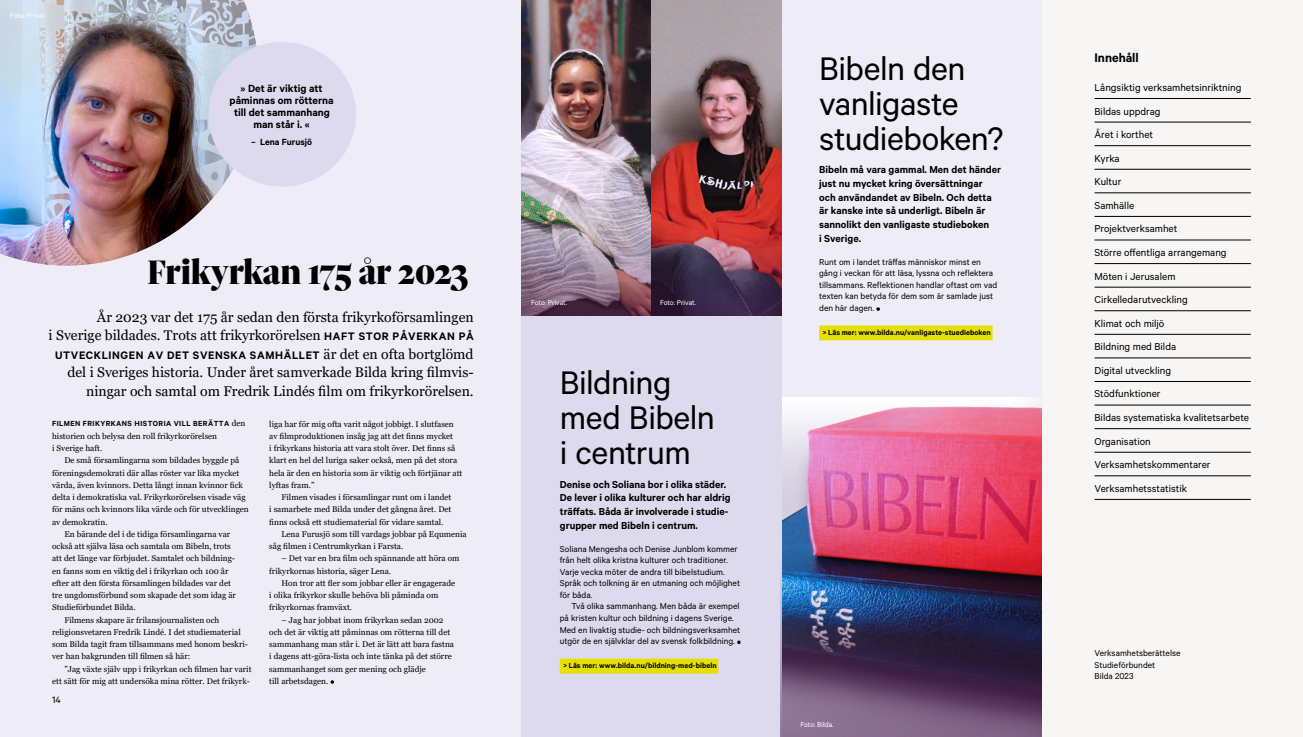
<style>
.page{position:relative;width:1303px;height:737px;background:#fff}
.page>*{position:absolute;margin:0;border:0;box-sizing:border-box;transform-origin:0 0}
.t1{font:36.75px/35px "Calibre";letter-spacing:-.015em;color:#000}
.t2{font:900 36.75px "Sole Serif Big Display";letter-spacing:-.01em;color:#000}
.t3{font:14px/18.4px "Georgia";color:#000;text-align:right}
.t4{font:600 14px "Calibre";color:#000}
.t5{font:600 12.25px "Calibre";letter-spacing:.05em;color:#000}
.t6{font:600 11.72px/11.7px "Calibre";color:#000;text-align:center}
.t7{font:11.38px/23.5px "Calibre";color:#000}
.t8{font:600 11.38px/13.7px "Calibre";color:#000}
.t9{font:10.5px "Calibre";color:#000}
.t10{font:600 10.06px "Calibre";color:#000}
.t11{font:9.62px/11.5px "Calibre";color:#000}
.t12{font:8.31px/12.2px "Georgia";color:#000}
.t13{font:600 8.31px "Calibre";letter-spacing:.01em;color:#000}
.t14{font:600 8.31px "Calibre";letter-spacing:.05em;color:#000}
.t15{font:7.88px "Calibre";letter-spacing:-.005em;color:#fff}
.s1{font-family:"Calibre";font-weight:600;font-size:12.25px}
.s2{font-family:"Georgia";font-weight:400;font-size:14px}
.s3{font-family:"Georgia";font-weight:400}
</style>
<div class="page">
<div style="left:0;top:0;width:1052px;height:737px;background:#eeecf7"></div>
<svg style="left:330px;top:680px;width:4px;height:4px"></svg>
<div style="left:819px;top:325px;width:173px;height:15px;background:#e6e000"></div>
<img style="left:782px;top:398px;width:260px;height:160px">
<div style="left:521px;top:315px;width:261px;height:422px;background:#dddaee"></div>
<div style="left:559px;top:658px;width:159px;height:15px;background:#e6e000"></div>
<img style="left:0;top:0;width:257px;height:265px">
<img style="left:521px;top:0;width:260px;height:231px">
<img style="left:780px;top:558px;width:262px;height:179px">
<img style="left:521px;top:231px;width:260px;height:84px">
<div style="left:208px;top:42px;width:148px;height:145px;background:#dddaee;border-radius:50%"></div>
<div style="left:1042px;top:0;width:260px;height:737px;background:#f8f6f5"></div>
<hr style="left:1094px;top:98px;width:156px;height:1px;background:#000">
<hr style="left:1094px;top:122px;width:156px;height:1px;background:#000">
<hr style="left:1094px;top:145px;width:156px;height:1px;background:#000">
<hr style="left:1094px;top:169px;width:156px;height:1px;background:#000">
<hr style="left:1094px;top:193px;width:156px;height:1px;background:#000">
<hr style="left:1094px;top:216px;width:156px;height:1px;background:#000">
<hr style="left:1094px;top:240px;width:156px;height:1px;background:#000">
<hr style="left:1094px;top:263px;width:156px;height:1px;background:#000">
<hr style="left:1094px;top:287px;width:156px;height:1px;background:#000">
<hr style="left:1094px;top:310px;width:156px;height:1px;background:#000">
<hr style="left:1094px;top:334px;width:156px;height:1px;background:#000">
<hr style="left:1094px;top:358px;width:156px;height:1px;background:#000">
<hr style="left:1094px;top:381px;width:156px;height:1px;background:#000">
<hr style="left:1094px;top:405px;width:156px;height:1px;background:#000">
<hr style="left:1094px;top:428px;width:156px;height:1px;background:#000">
<hr style="left:1094px;top:452px;width:156px;height:1px;background:#000">
<hr style="left:1094px;top:475px;width:156px;height:1px;background:#000">
<hr style="left:1094px;top:499px;width:156px;height:1px;background:#000">
<p class="t15" style="left:10px;top:11px;width:38px">Foto: Privat.</p>
<h3 class="t6" style="left:229px;top:82px;width:105px">» Det är viktig att påminnas om rötterna till det sammanhang man står i. «</h3>
<p class="t10" style="left:251px;top:136px;width:62px">– Lena Furusjö</p>
<h1 class="t2" style="left:147px;top:251px;width:323px">Frikyrkan 175 år 2023</h1>
<h2 class="t3" style="left:49px;top:308px;width:426px">År 2023 var det 175 år sedan den första frikyrkoförsamlingen<br>i Sverige bildades. Trots att frikyrkorörelsen <span class="s1">HAFT STOR PÅVERKAN PÅ</span></h2>
<h3 class="t5" style="left:55px;top:348px;width:420px">UTVECKLINGEN AV DET SVENSKA SAMHÄLLET <span class="s2">är det en ofta bortglömd</span></h3>
<h2 class="t3" style="left:67px;top:363px;width:407px">del i Sveriges historia. Under året samverkade Bilda kring filmvis&shy;ningar och samtal om Fredrik Lindés film om frikyrkorörelsen.</h2>
<h1 class="t1" style="left:559px;top:364px;width:156px">Bildning med Bibeln i centrum</h1>
<h3 class="t8" style="left:559px;top:477px;width:172px">Denise och Soliana bor i olika städer.<br>De lever i olika kulturer och har aldrig träffats. Båda är involverade i studie&shy;grupper med Bibeln i centrum.</h3>
<p class="t11" style="left:559px;top:542px;width:182px">Soliana Mengesha och Denise Junblom kommer från helt olika kristna kulturer och traditioner.<br>Varje vecka möter de andra till bibelstudium.<br>Språk och tolkning är en utmaning och möjlighet för båda.</p>
<p class="t11" style="left:559px;top:600px;width:182px;text-indent:12px">Två olika sammanhang. Men båda är exempel på kristen kultur och bildning i dagens Sverige.<br>Med en livaktig studie- och bildningsverksamhet utgör de en självklar del av svensk folkbildning.</p>
<p class="t13" style="left:563px;top:660px;width:155px">&gt; Läs mer: www.bilda.nu/bildning-med-bibeln</p>
<p class="t15" style="left:531px;top:298px;width:38px">Foto: Privat.</p>
<p class="t15" style="left:660px;top:298px;width:38px">Foto: Privat.</p>
<p class="t14" style="left:52px;top:419px;width:195px">FILMEN FRIKYRKANS HISTORIA VILL BERÄTTA <span class="s3">den</span></p>
<p class="t12" style="left:52px;top:430px;width:166px">historien och belysa den roll frikyrkorörelsen i Sverige haft.</p>
<p class="t12" style="left:64px;top:454px;width:176px">De små församlingarna som bildades byggde på</p>
<p class="t12" style="left:52px;top:466px;width:189px">föreningsdemokrati där allas röster var lika mycket</p>
<p class="t12" style="left:52px;top:479px;width:192px">värda, även kvinnors. Detta långt innan kvinnor fick</p>
<p class="t12" style="left:52px;top:491px;width:195px">delta i demokratiska val. Frikyrkorörelsen visade väg</p>
<p class="t12" style="left:52px;top:503px;width:198px">för mäns och kvinnors lika värde och för utvecklingen</p>
<p class="t12" style="left:52px;top:515px;width:57px">av demokratin.</p>
<p class="t12" style="left:64px;top:528px;width:167px">En bärande del i de tidiga församlingarna var</p>
<p class="t12" style="left:52px;top:540px;width:180px">också att själva läsa och samtala om Bibeln, trots</p>
<p class="t12" style="left:52px;top:552px;width:184px">att det länge var förbjudet. Samtalet och bildning-</p>
<p class="t12" style="left:52px;top:565px;width:178px">en fanns som en viktig del i frikyrkan och 100 år</p>
<p class="t12" style="left:52px;top:577px;width:180px">efter att den första församlingen bildades var det</p>
<p class="t12" style="left:52px;top:589px;width:185px">tre ungdomsförbund som skapade det som idag är</p>
<p class="t12" style="left:52px;top:601px;width:85px">Studieförbundet Bilda.</p>
<p class="t12" style="left:64px;top:614px;width:156px">Filmens skapare är frilansjournalisten och</p>
<p class="t12" style="left:52px;top:626px;width:190px">religionsvetaren Fredrik Lindé. I det studiematerial</p>
<p class="t12" style="left:52px;top:638px;width:197px">som Bilda tagit fram tillsammans med honom beskri-</p>
<p class="t12" style="left:52px;top:650px;width:140px">ver han bakgrunden till filmen så här:</p>
<p class="t12" style="left:64px;top:663px;width:189px">”Jag växte själv upp i frikyrkan och filmen har varit</p>
<p class="t12" style="left:52px;top:675px;width:199px">ett sätt för mig att undersöka mina rötter. Det frikyrk-</p>
<p class="t12" style="left:269px;top:418px;width:195px">liga har för mig ofta varit något jobbigt. I slutfasen av filmproduktionen insåg jag att det finns mycket<br>i frikyrkans historia att vara stolt över. Det finns så klart en hel del luriga saker också, men på det stora hela är den en historia som är viktig och förtjänar att lyftas fram.”</p>
<p class="t12" style="left:281px;top:491px;width:171px">Filmen visades i församlingar runt om i landet</p>
<p class="t12" style="left:269px;top:503px;width:184px">i samarbete med Bilda under det gångna året. Det</p>
<p class="t12" style="left:269px;top:516px;width:176px">finns också ett studiematerial för vidare samtal.</p>
<p class="t12" style="left:281px;top:528px;width:187px">Lena Furusjö som till vardags jobbar på Equmenia</p>
<p class="t12" style="left:269px;top:540px;width:135px">såg filmen i Centrumkyrkan i Farsta.</p>
<p class="t12" style="left:269px;top:552px;width:192px;text-indent:12px">– Det var en bra film och spännande att höra om frikyrkornas historia, säger Lena.</p>
<p class="t12" style="left:269px;top:577px;width:187px;text-indent:12px">Hon tror att fler som jobbar eller är engagerade i olika frikyrkor skulle behöva bli påminda om frikyrkornas framväxt.</p>
<p class="t12" style="left:269px;top:614px;width:186px;text-indent:12px">– Jag har jobbat inom frikyrkan sedan 2002 och det är viktig att påminnas om rötterna till det sammanhang man står i. Det är lätt att bara fastna i dagens att-göra-lista och inte tänka på det större sammanhanget som ger mening och glädje<br>till arbetsdagen.</p>
<p class="t9" style="left:52px;top:693px;width:10px">14</p>
<h1 class="t1" style="left:819px;top:49px;width:186px">Bibeln den vanligaste studieboken?</h1>
<h3 class="t8" style="left:819px;top:162px;width:183px">Bibeln må vara gammal. Men det händer just nu mycket kring översättningar och användandet av Bibeln. Och detta är kanske inte så underligt. Bibeln är sannolikt den vanligaste studieboken<br>i Sverige.</h3>
<p class="t11" style="left:819px;top:255px;width:180px">Runt om i landet träffas människor minst en gång i veckan för att läsa, lyssna och reflektera tillsammans. Reflektionen handlar oftast om vad texten kan betyda för dem som är samlade just den här dagen.</p>
<p class="t13" style="left:822px;top:327px;width:170px">&gt; Läs mer: www.bilda.nu/vanligaste-stuedieboken</p>
<p class="t15" style="left:800px;top:719px;width:35px">Foto: Bilda.</p>
<h2 class="t4" style="left:1094px;top:50px;width:46px">Innehåll</h2>
<p class="t7" style="left:1094px;top:75px;width:156px">Långsiktig verksamhetsinriktning<br>Bildas uppdrag<br>Året i korthet<br>Kyrka<br>Kultur<br>Samhälle<br>Projektverksamhet<br>Större offentliga arrangemang<br>Möten i Jerusalem<br>Cirkelledarutveckling<br>Klimat och miljö<br>Bildning med Bilda<br>Digital utveckling<br>Stödfunktioner<br>Bildas systematiska kvalitetsarbete<br>Organisation<br>Verksamhetskommentarer<br>Verksamhetsstatistik</p>
<p class="t11" style="left:1094px;top:647px;width:87px">Verksamhetsberättelse<br>Studieförbundet<br>Bilda 2023</p>
</div>
